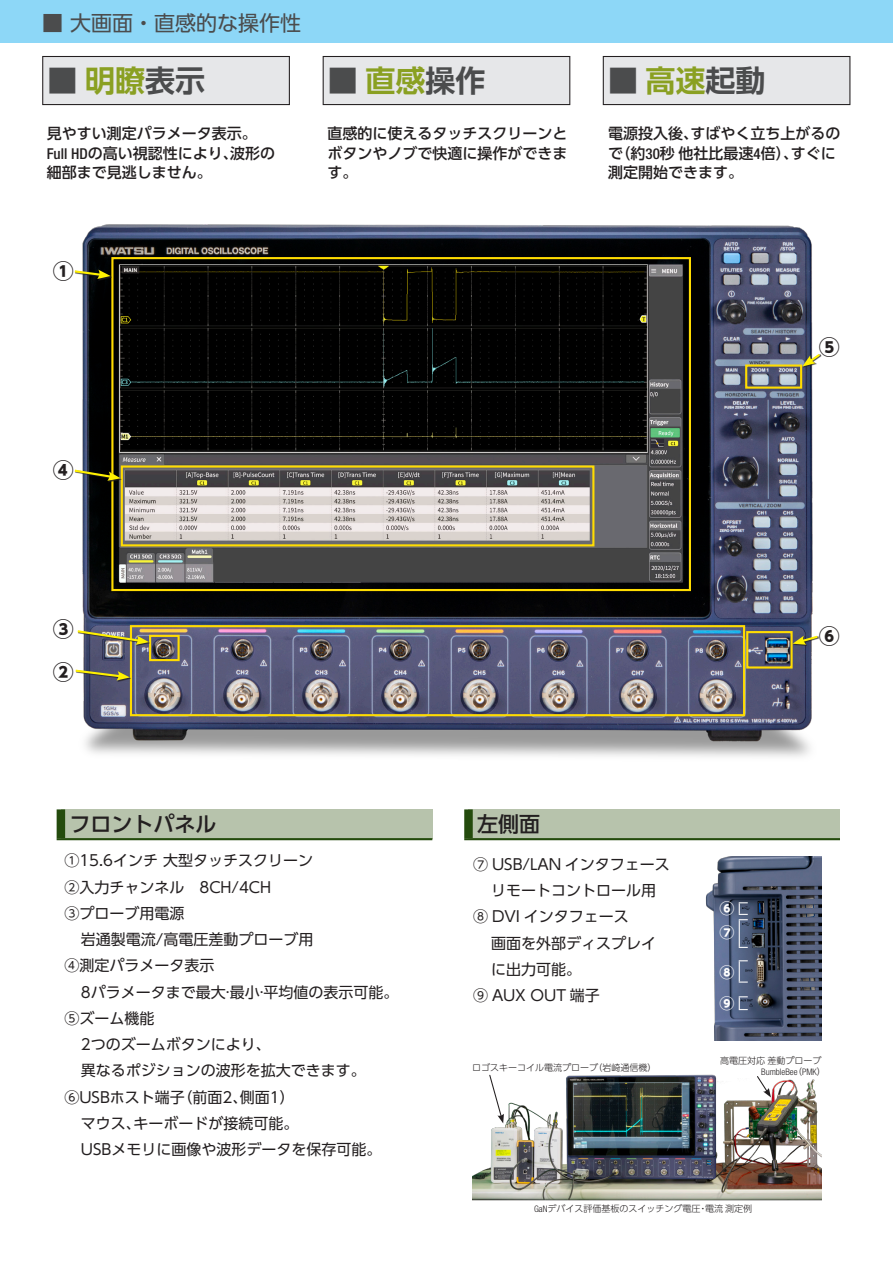
<style>
.page{position:relative;width:893px;height:1263px;background:#fff}
.page>*{position:absolute;margin:0;border:0;box-sizing:border-box;transform-origin:0 0}
.t1{font:700 30px "UD Shin Go Pr 6 De";color:#4b4c4d}
.t2{font:21px "UD Shin Go Pr 6";color:#4b4c4d}
.t3{font:500 21px "UD Shin Go Pr 6";color:#231f20}
.t4{font:800 21px "UD Shin Go Pr 6";color:#231f20}
.t5{font:15px "UD Shin Go Pr 6";color:#231f20}
.t6{font:500 15px/19.5px "UD Shin Go Pr 6";color:#231f20}
.t7{font:800 15px "UD Shin Go Pr 6";color:#fff}
.t8{font:300 9px "UD Shin Go Pr 6";color:#231f20}
.t9{font:300 condensed 9px "Helvetica Neue LT Std";color:#231f20}
.s1{font-family:"UD Reimin Pr 6";font-weight:300}
.s2{color:#8aa022}
.s3{font-family:"Helvetica Neue LT Std";font-stretch:condensed}
.s4{font-family:"UD Shin Go Pr 6";font-stretch:normal}
</style>
<div class="page">
<div style="left:0;top:0;width:893px;height:42px;background:#8dd7f7"></div>
<div style="left:43px;top:56px;width:246px;height:49px;background:#e6e7e9"></div>
<div style="left:42px;top:56px;width:248px;height:49px;border:1px solid #231f20"></div>
<img style="left:82px;top:224px;width:731px;height:533px">
<div style="left:323px;top:56px;width:247px;height:49px;background:#e6e7e9"></div>
<div style="left:323px;top:56px;width:247px;height:49px;border:1px solid #231f20"></div>
<div style="left:603px;top:56px;width:247px;height:49px;background:#e6e7e9"></div>
<div style="left:603px;top:56px;width:247px;height:49px;border:1px solid #231f20"></div>
<div style="left:61px;top:809px;width:371px;height:30px;background:#b7c3ac"></div>
<div style="left:57px;top:809px;width:8px;height:29px;background:#244b0d"></div>
<hr style="left:57px;top:838px;width:375px;height:2px;background:#244b0d">
<div style="left:468px;top:809px;width:372px;height:30px;background:#b7c3ac"></div>
<div style="left:464px;top:809px;width:9px;height:29px;background:#244b0d"></div>
<hr style="left:464px;top:838px;width:376px;height:2px;background:#244b0d">
<img style="left:472px;top:1074px;width:349px;height:127px">
<img style="left:705px;top:856px;width:117px;height:184px">
<svg style="left:739px;top:960px;width:9px;height:22px"></svg>
<svg style="left:739px;top:996px;width:9px;height:14px"></svg>
<div style="left:130px;top:625px;width:615px;height:91px;border:2px solid #ffdc01"></div>
<div style="left:149px;top:635px;width:31px;height:26px;border:2px solid #ffdc01"></div>
<div style="left:746px;top:631px;width:47px;height:37px;border:2px solid #ffdc01"></div>
<div style="left:745px;top:364px;width:57px;height:25px;border:2px solid #ffdc01"></div>
<div style="left:803px;top:354px;width:18px;height:14px;background:#231f20;opacity:.8"></div>
<svg style="left:802px;top:352px;width:20px;height:15px"></svg>
<div style="left:793px;top:636px;width:26px;height:10px;background:#231f20;opacity:.8"></div>
<svg style="left:793px;top:634px;width:26px;height:11px"></svg>
<div style="left:76px;top:670px;width:55px;height:12px;background:#231f20;opacity:.8"></div>
<svg style="left:75px;top:668px;width:55px;height:12px"></svg>
<div style="left:78px;top:631px;width:73px;height:15px;background:#231f20;opacity:.8"></div>
<svg style="left:77px;top:629px;width:72px;height:16px"></svg>
<div style="left:111px;top:257px;width:580px;height:334px;border:2px solid #ffdc01"></div>
<div style="left:75px;top:270px;width:37px;height:10px;background:#231f20;opacity:.8"></div>
<svg style="left:74px;top:269px;width:37px;height:10px"></svg>
<svg style="left:488px;top:1074px;width:16px;height:49px"></svg>
<svg style="left:756px;top:1075px;width:15px;height:22px"></svg>
<div style="left:121px;top:465px;width:473px;height:81px;border:2px solid #ffdc01"></div>
<div style="left:75px;top:470px;width:47px;height:12px;background:#231f20;opacity:.8"></div>
<svg style="left:74px;top:468px;width:47px;height:13px"></svg>
<svg style="left:739px;top:902px;width:9px;height:46px"></svg>
<p class="t2" style="left:42px;top:6px;width:260px"><span class="s1">■</span> 大画面・直感的な操作性</p>
<p class="t1" style="left:48px;top:56px;width:159px">■ <span class="s2">明瞭</span>表示</p>
<p class="t1" style="left:328px;top:56px;width:159px">■ <span class="s2">直感</span>操作</p>
<p class="t1" style="left:608px;top:56px;width:159px">■ <span class="s2">高速</span>起動</p>
<p class="t6" style="left:47px;top:123px;width:212px">見やすい測定パラメータ表示。</p>
<p class="t6" style="left:47px;top:143px;width:230px"><span class="s3">Full HD</span>の高い視認性により、波形の細部まで見逃しません。</p>
<p class="t6" style="left:327px;top:123px;width:242px;text-align:justify">直感的に使えるタッチスクリーンとボタンやノブで快適に操作ができます。</p>
<p class="t6" style="left:608px;top:123px;width:234px">電源投入後、すばやく立ち上がるので（約<span class="s3">30</span>秒他社比最速<span class="s3">4</span>倍）、すぐに測定開始できます。</p>
<p class="t4" style="left:53px;top:253px;width:22px">①</p>
<p class="t4" style="left:53px;top:453px;width:22px">④</p>
<p class="t4" style="left:819px;top:330px;width:22px">⑤</p>
<p class="t4" style="left:53px;top:612px;width:22px">③</p>
<p class="t4" style="left:819px;top:618px;width:22px">⑥</p>
<p class="t4" style="left:53px;top:654px;width:22px">②</p>
<p class="t3" style="left:69px;top:807px;width:149px">フロントパネル</p>
<p class="t3" style="left:477px;top:807px;width:64px">左側面</p>
<p class="t5" style="left:64px;top:848px;width:250px">①15.6インチ 大型タッチスクリーン</p>
<p class="t5" style="left:64px;top:875px;width:208px">②入力チャンネル　8CH/4CH</p>
<p class="t5" style="left:64px;top:901px;width:121px">③プローブ用電源</p>
<p class="t5" style="left:81px;top:927px;width:234px">岩通製電流/高電圧差動プローブ用</p>
<p class="t5" style="left:64px;top:953px;width:151px">④測定パラメータ表示</p>
<p class="t5" style="left:81px;top:980px;width:319px">8パラメータまで最大·最小·平均値の表示可能。</p>
<p class="t5" style="left:64px;top:1006px;width:91px">⑤ズーム機能</p>
<p class="t5" style="left:81px;top:1032px;width:191px">2つのズームボタンにより、</p>
<p class="t5" style="left:81px;top:1058px;width:286px">異なるポジションの波形を拡大できます。</p>
<p class="t5" style="left:64px;top:1085px;width:232px">⑥USBホスト端子（前面2、側面1）</p>
<p class="t5" style="left:81px;top:1111px;width:219px">マウス、キーボードが接続可能。</p>
<p class="t5" style="left:81px;top:1137px;width:302px">USBメモリに画像や波形データを保存可能。</p>
<p class="t5" style="left:473px;top:852px;width:198px">⑦ USB/LAN インタフェース</p>
<p class="t5" style="left:491px;top:878px;width:166px">リモートコントロール用</p>
<p class="t5" style="left:473px;top:904px;width:157px">⑧ DVI インタフェース</p>
<p class="t5" style="left:491px;top:931px;width:166px">画面を外部ディスプレイ</p>
<p class="t5" style="left:491px;top:957px;width:91px">に出力可能。</p>
<p class="t5" style="left:473px;top:983px;width:128px">⑨ AUX OUT 端子</p>
<p class="t8" style="left:472px;top:1060px;width:186px">ロゴスキーコイル電流プローブ（岩崎通信機）</p>
<p class="t7" style="left:719px;top:896px;width:16px">⑥</p>
<p class="t7" style="left:719px;top:920px;width:16px">⑦</p>
<p class="t7" style="left:719px;top:960px;width:16px">⑧</p>
<p class="t7" style="left:719px;top:991px;width:16px">⑨</p>
<p class="t8" style="left:720px;top:1054px;width:103px">高電圧対応差動プローブ</p>
<p class="t9" style="left:761px;top:1066px;width:66px">BumbleBee<span class="s4">（</span>PMK<span class="s4">）</span></p>
<p class="t8" style="left:534px;top:1202px;width:220px"><span class="s3">GaN</span>デバイス評価基板のスイッチング電圧・電流測定例</p>
</div>
